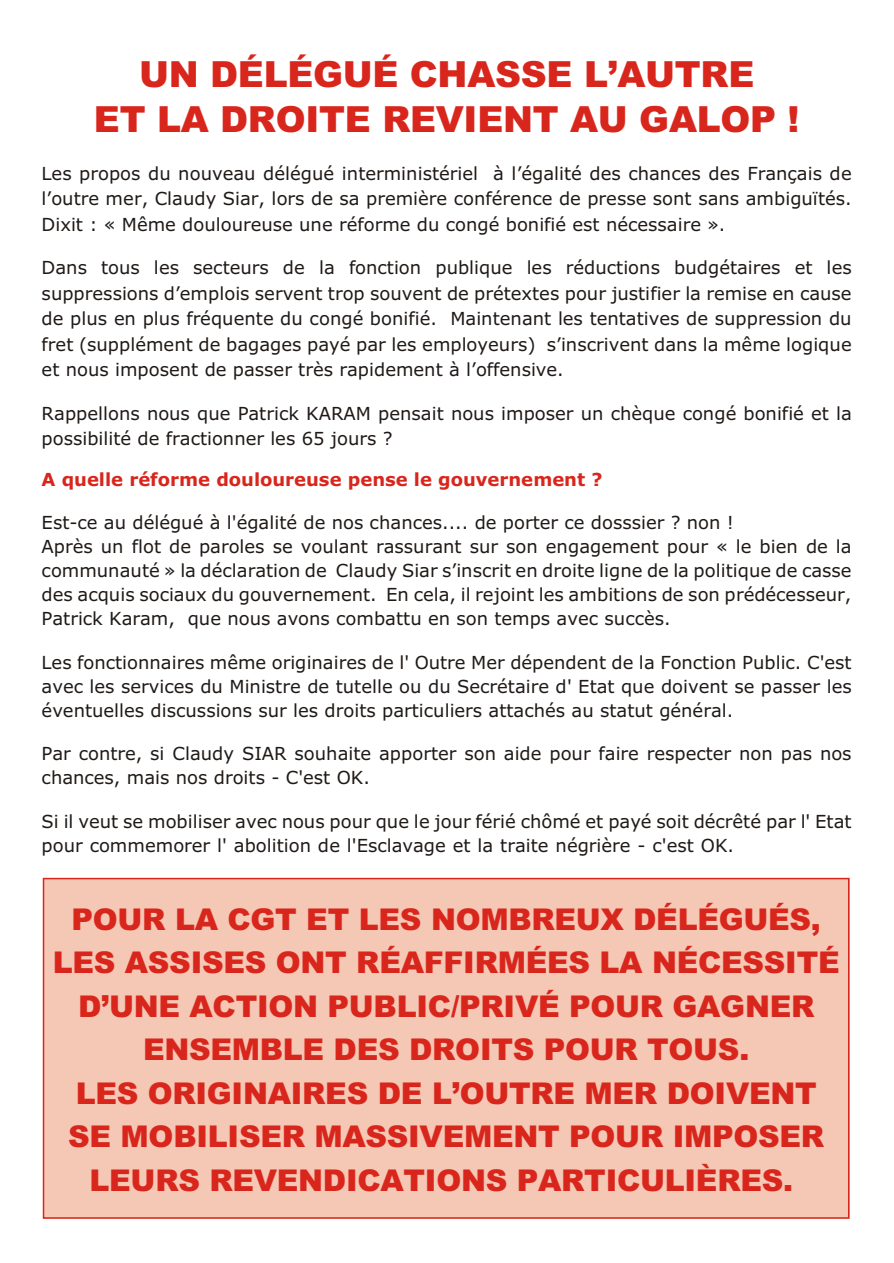
<style>
.page{position:relative;width:894px;height:1263px;background:#fff}
.page>*{position:absolute;margin:0;border:0;box-sizing:border-box;transform-origin:0 0}
.t1{font:900 36px/45px "Arial";letter-spacing:-.01em;color:#d9261c;text-align:center}
.t2{font:900 30px/43.5px "Arial";letter-spacing:-.01em;color:#d9261c;text-align:center}
.t3{font:18px/24px "Verdana";color:#1f1a17}
.t4{font:18px/25.5px "Verdana Ref";color:#1f1a17;text-align:justify}
.t5{font:700 18px "Verdana";color:#d9261c}
</style>
<div class="page">
<div style="left:43px;top:878px;width:807px;height:341px;background:#f5c7b5"></div>
<div style="left:43px;top:878px;width:807px;height:341px;border:2px solid #d9261c"></div>
<h1 class="t1" style="left:94px;top:55px;width:707px">UN DÉLÉGUÉ CHASSE L’AUTRE<br>ET LA DROITE REVIENT AU GALOP !</h1>
<p class="t3" style="left:42px;top:162px;width:812px;line-height:25.5px;text-align:justify">Les propos du nouveau délégué interministériel à l’égalité des chances des Français de l’outre mer, Claudy Siar, lors de sa première conférence de presse sont sans ambiguïtés.<br>Dixit : « Même douloureuse une réforme du congé bonifié est nécessaire ».</p>
<p class="t4" style="left:42px;top:257px;width:812px">Dans tous les secteurs de la fonction publique les réductions budgétaires et les suppressions d’emplois servent trop souvent de prétextes pour justifier la remise en cause de plus en plus fréquente du congé bonifié. Maintenant les tentatives de suppression du fret (supplément de bagages payé par les employeurs) s’inscrivent dans la même logique et nous imposent de passer très rapidement à l’offensive.</p>
<p class="t3" style="left:42px;top:402px;width:812px;line-height:25.5px">Rappellons nous que Patrick KARAM pensait nous imposer un chèque congé bonifié et la possibilité de fractionner les 65 jours ?</p>
<p class="t5" style="left:42px;top:472px;width:562px">A quelle réforme douloureuse pense le gouvernement ?</p>
<p class="t3" style="left:42px;top:512px;width:812px">Est-ce au délégué à l'égalité de nos chances.... de porter ce dosssier ? non !<br>Après un flot de paroles se voulant rassurant sur son engagement pour « le bien de la communauté » la déclaration de Claudy Siar s’inscrit en droite ligne de la politique de casse des acquis sociaux du gouvernement. En cela, il rejoint les ambitions de son prédécesseur, Patrick Karam, que nous avons combattu en son temps avec succès.</p>
<p class="t3" style="left:42px;top:652px;width:812px;text-align:justify">Les fonctionnaires même originaires de l' Outre Mer dépendent de la Fonction Public. C'est avec les services du Ministre de tutelle ou du Secrétaire d' Etat que doivent se passer les éventuelles discussions sur les droits particuliers attachés au statut général.</p>
<p class="t3" style="left:42px;top:743px;width:812px">Par contre, si Claudy SIAR souhaite apporter son aide pour faire respecter non pas nos chances, mais nos droits - C'est OK.</p>
<p class="t3" style="left:42px;top:811px;width:811px">Si il veut se mobiliser avec nous pour que le jour férié chômé et payé soit décrêté par l' Etat pour commemorer l' abolition de l'Esclavage et la traite négrière - c'est OK.</p>
<p class="t2" style="left:53px;top:901px;width:788px">POUR LA CGT ET LES NOMBREUX DÉLÉGUÉS, LES ASSISES ONT RÉAFFIRMÉES LA NÉCESSITÉ D’UNE ACTION PUBLIC/PRIVÉ POUR GAGNER ENSEMBLE DES DROITS POUR TOUS.<br>LES ORIGINAIRES DE L’OUTRE MER DOIVENT SE MOBILISER MASSIVEMENT POUR IMPOSER LEURS REVENDICATIONS PARTICULIÈRES.</p>
</div>
